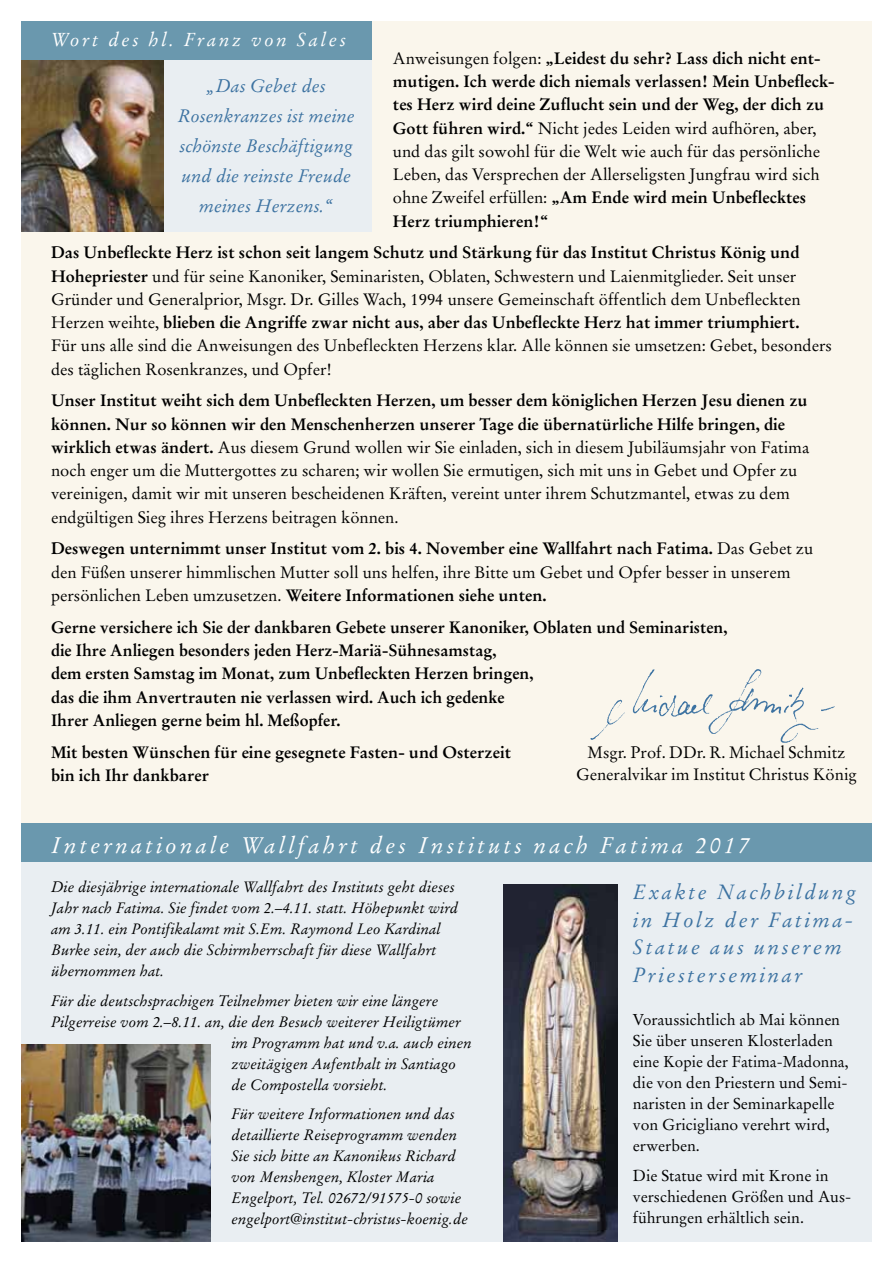
<style>
.page{position:relative;width:893px;height:1263px;background:#fff}
.page>*{position:absolute;margin:0;border:0;box-sizing:border-box;transform-origin:0 0}
.t1{font:italic 22.5px "Stempel Garamond";letter-spacing:.14em;color:#fff}
.t2{font:italic 20.55px/27.5px "Stempel Garamond";letter-spacing:.12em;color:#3c72a1}
.t3{font:italic 18.75px "Stempel Garamond";letter-spacing:.14em;color:#fff}
.t4{font:italic 18px/30px "Stempel Garamond";color:#3c72a1;text-align:center}
.t5{font:16.5px/23.2px "Stempel Garamond";color:#000}
.t6{font:700 16.5px/23.2px "Stempel Garamond";color:#000}
.t7{font:15.75px/21px "Stempel Garamond";color:#000}
.t8{font:italic 15px/21px "Stempel Garamond";color:#000}
.s1{font-weight:400}
.s2{font-weight:700}
</style>
<div class="page">
<div style="left:21px;top:21px;width:851px;height:1220px;background:#faf6ec"></div>
<div style="left:162px;top:58px;width:210px;height:173px;background:#e9eef2"></div>
<div style="left:21px;top:833px;width:851px;height:409px;background:#e9eef2"></div>
<img style="left:590px;top:669px;width:245px;height:74px">
<img style="left:21px;top:1045px;width:189px;height:197px">
<div style="left:21px;top:824px;width:851px;height:38px;background:#6a98ae"></div>
<img style="left:21px;top:60px;width:143px;height:171px">
<div style="left:21px;top:21px;width:351px;height:39px;background:#6a98ae"></div>
<img style="left:504px;top:885px;width:114px;height:357px">
<p class="t3" style="left:51px;top:28px;width:296px">Wort des hl. Franz von Sales</p>
<p class="t4" style="left:178px;top:70px;width:178px">„Das Gebet des<br>Rosenkranzes ist meine schönste Beschäftigung und die reinste Freude meines Herzens.“</p>
<p class="t6" style="left:393px;top:47px;width:443px"><span class="s1">Anweisungen folgen:</span> „Leidest du sehr? Lass dich nicht ent&shy;mutigen. Ich werde dich niemals verlassen! Mein Unbefleck&shy;tes Herz wird deine Zuflucht sein und der Weg, der dich zu Gott führen wird.“ <span class="s1">Nicht jedes Leiden wird aufhören, aber, und das gilt sowohl für die Welt wie auch für das persönliche Leben, das Versprechen der Allerseligsten Jungfrau wird sich ohne Zweifel erfüllen:</span> „Am Ende wird mein Unbeflecktes Herz triumphieren!“</p>
<p class="t5" style="left:51px;top:241px;width:782px"><span class="s2">Das Unbefleckte Herz ist schon seit langem Schutz und Stärkung für das Institut Christus König und Hohepriester</span> und für seine Kanoniker, Seminaristen, Oblaten, Schwestern und Laienmitglieder. Seit unser Gründer und Generalprior, Msgr. Dr. Gilles Wach, 1994 unsere Gemeinschaft öffentlich dem Unbefleckten Herzen weihte, <span class="s2">blieben die Angriffe zwar nicht aus, aber das Unbefleckte Herz hat immer triumphiert.<br></span>Für uns alle sind die Anweisungen des Unbefleckten Herzens klar. Alle können sie umsetzen: Gebet, besonders des täglichen Rosenkranzes, und Opfer!</p>
<p class="t5" style="left:51px;top:389px;width:760px"><span class="s2">Unser Institut weiht sich dem Unbefleckten Herzen, um besser dem königlichen Herzen Jesu dienen zu können. Nur so können wir den Menschenherzen unserer Tage die übernatürliche Hilfe bringen, die wirklich etwas ändert.</span> Aus diesem Grund wollen wir Sie einladen, sich in diesem Jubiläumsjahr von Fatima noch enger um die Muttergottes zu scharen; wir wollen Sie ermutigen, sich mit uns in Gebet und Opfer zu vereinigen, damit wir mit unseren bescheidenen Kräften, vereint unter ihrem Schutzmantel, etwas zu dem endgültigen Sieg ihres Herzens beitragen können.</p>
<p class="t5" style="left:51px;top:537px;width:764px"><span class="s2">Deswegen unternimmt unser Institut vom 2. bis 4. November eine Wallfahrt nach Fatima.</span> Das Gebet zu den Füßen unserer himmlischen Mutter soll uns helfen, ihre Bitte um Gebet und Opfer besser in unserem persönlichen Leben umzusetzen. <span class="s2">Weitere Informationen siehe unten.</span></p>
<p class="t6" style="left:51px;top:615px;width:678px">Gerne versichere ich Sie der dankbaren Gebete unserer Kanoniker, Oblaten und Seminaristen, die Ihre Anliegen besonders jeden Herz-Mariä-Sühnesamstag,<br>dem ersten Samstag im Monat, zum Unbefleckten Herzen bringen,<br>das die ihm Anvertrauten nie verlassen wird. Auch ich gedenke<br>Ihrer Anliegen gerne beim hl. Meßopfer.</p>
<p class="t6" style="left:51px;top:740px;width:462px">Mit besten Wünschen für eine gesegnete Fasten- und Osterzeit bin ich Ihr dankbarer</p>
<p class="t5" style="left:576px;top:741px;width:282px;line-height:22.5px;text-align:center">Msgr. Prof. DDr. R. Michael Schmitz<br>Generalvikar im Institut Christus König</p>
<h1 class="t1" style="left:51px;top:831px;width:700px">Internationale Wallfahrt des Instituts nach Fatima 2017</h1>
<p class="t8" style="left:51px;top:877px;width:409px">Die diesjährige internationale Wallfahrt des Instituts geht dieses Jahr nach Fatima. Sie findet vom 2.–4.11. statt. Höhepunkt wird am 3.11. ein Pontifikalamt mit S.Em. Raymond Leo Kardinal Burke sein, der auch die Schirmherrschaft für diese Wallfahrt übernommen hat.</p>
<p class="t8" style="left:51px;top:990px;width:389px">Für die deutschsprachigen Teilnehmer bieten wir eine längere</p>
<p class="t8" style="left:51px;top:1011px;width:411px">Pilgerreise vom 2.–8.11. an, die den Besuch weiterer Heiligtümer</p>
<p class="t8" style="left:231px;top:1032px;width:242px">im Programm hat und v.a. auch einen</p>
<p class="t8" style="left:231px;top:1053px;width:226px">zweitägigen Aufenthalt in Santiago</p>
<p class="t8" style="left:231px;top:1074px;width:158px">de Compostella vorsieht.</p>
<p class="t8" style="left:231px;top:1104px;width:238px">Für weitere Informationen und das detaillierte Reiseprogramm wenden Sie sich bitte an Kanonikus Richard von Menshengen, Kloster Maria Engelport, Tel. 02672/91575-0 sowie engelport@institut-christus-koenig.de</p>
<p class="t2" style="left:633px;top:878px;width:225px">Exakte Nachbildung in Holz der Fatima-<br>Statue aus unserem<br>Priesterseminar</p>
<p class="t7" style="left:633px;top:1010px;width:217px">Voraussichtlich ab Mai können<br>Sie über unseren Klosterladen eine Kopie der Fatima-Madonna, die von den Priestern und Semi&shy;naristen in der Seminarkapelle von Gricigliano verehrt wird, erwerben.</p>
<p class="t7" style="left:633px;top:1165px;width:220px">Die Statue wird mit Krone in verschiedenen Größen und Aus&shy;führungen erhältlich sein.</p>
</div>
